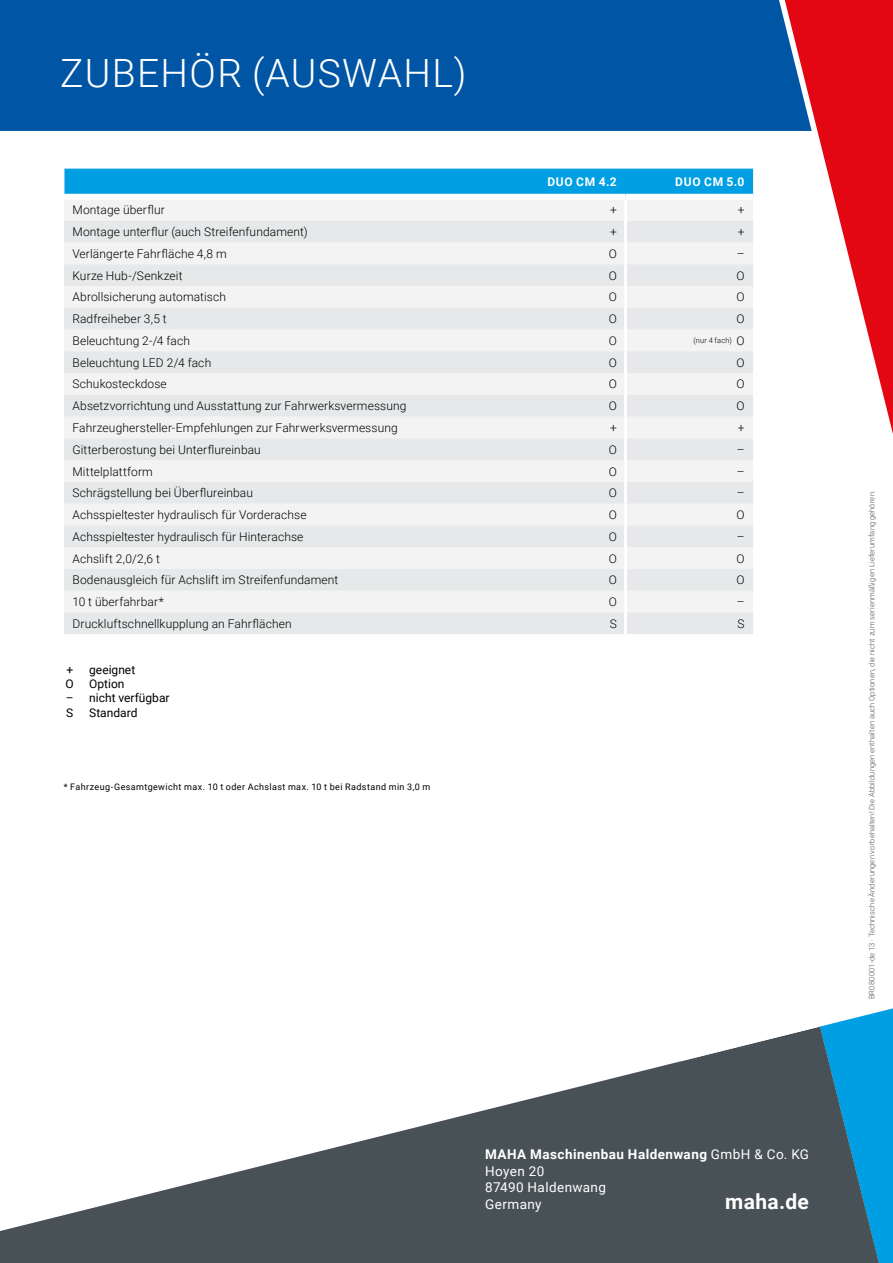
<style>
.page{position:relative;width:893px;height:1263px;background:#fff}
.page>*{position:absolute;margin:0;border:0;box-sizing:border-box;transform-origin:0 0}
.t1{font:300 39px "Roboto";letter-spacing:.035em;color:#fff}
.t2{font:700 21px "Roboto";letter-spacing:.02em;color:#fff}
.t3{font:13.5px/16.5px "Roboto";letter-spacing:.03em;color:#fff}
.t4{font:300 12px "Roboto";letter-spacing:.01em;color:#000}
.t5{font:12px/14.4px "Roboto";color:#000}
.t6{font:700 12px "Roboto";letter-spacing:.06em;color:#fff}
.t7{font:9px "Roboto";letter-spacing:.045em;color:#000}
.t8{font:300 7.5px "Roboto";letter-spacing:.02em;color:#485156}
.t9{font:300 7.5px "Roboto";letter-spacing:.02em;color:#000}
.s1{font-size:12px}
.s2{font-weight:700}
</style>
<div class="page">
<svg style="left:812px;top:0;width:81px;height:434px;fill:#e30613"></svg>
<svg style="left:0;top:1061px;width:685px;height:202px;fill:#485156"></svg>
<svg style="left:685px;top:1061px;width:208px;height:202px;background:#3a5f70"></svg>
<svg style="left:683px;top:1008px;width:210px;height:53px"></svg>
<div style="left:0;top:0;width:812px;height:131px;background:#0056a4"></div>
<div style="left:0;top:0;width:472px;height:76px;background:#0056a4"></div>
<div style="left:64px;top:200px;width:689px;height:21px;background:#f3f3f4"></div>
<svg style="left:64px;top:221px;width:689px;height:413px;fill:#e6e8e9"></svg>
<div style="left:64px;top:169px;width:689px;height:25px;background:#009fe3"></div>
<hr style="left:624px;top:612px;width:3px;height:22px;background:#fff">
<hr style="left:624px;top:591px;width:3px;height:21px;background:#fff">
<hr style="left:624px;top:569px;width:3px;height:22px;background:#fff">
<hr style="left:624px;top:547px;width:3px;height:22px;background:#fff">
<hr style="left:624px;top:525px;width:3px;height:22px;background:#fff">
<hr style="left:624px;top:504px;width:3px;height:21px;background:#fff">
<hr style="left:624px;top:482px;width:3px;height:22px;background:#fff">
<hr style="left:624px;top:460px;width:3px;height:22px;background:#fff">
<hr style="left:624px;top:438px;width:3px;height:22px;background:#fff">
<hr style="left:624px;top:417px;width:3px;height:21px;background:#fff">
<hr style="left:624px;top:395px;width:3px;height:22px;background:#fff">
<hr style="left:624px;top:373px;width:3px;height:22px;background:#fff">
<hr style="left:624px;top:351px;width:3px;height:22px;background:#fff">
<hr style="left:624px;top:330px;width:3px;height:21px;background:#fff">
<hr style="left:624px;top:308px;width:3px;height:22px;background:#fff">
<hr style="left:624px;top:286px;width:3px;height:22px;background:#fff">
<hr style="left:624px;top:264px;width:3px;height:22px;background:#fff">
<hr style="left:624px;top:243px;width:3px;height:21px;background:#fff">
<hr style="left:624px;top:221px;width:3px;height:22px;background:#fff">
<hr style="left:624px;top:200px;width:3px;height:21px;background:#fff">
<h1 class="t1" style="left:60px;top:45px;width:408px">ZUBEHÖR (AUSWAHL)</h1>
<p class="t6" style="left:547px;top:173px;width:71px">DUO CM 4.2</p>
<p class="t6" style="left:675px;top:173px;width:71px">DUO CM 5.0</p>
<p class="t4" style="left:72px;top:202px;width:94px">Montage überflur</p>
<p class="t4" style="left:610px;top:202px;width:8px">+</p>
<p class="t4" style="left:738px;top:202px;width:8px">+</p>
<p class="t4" style="left:72px;top:223px;width:237px">Montage unterflur (auch Streifenfundament)</p>
<p class="t4" style="left:610px;top:223px;width:8px">+</p>
<p class="t4" style="left:738px;top:223px;width:8px">+</p>
<p class="t4" style="left:72px;top:245px;width:156px">Verlängerte Fahrfläche 4,8 m</p>
<p class="t4" style="left:609px;top:245px;width:10px">O</p>
<p class="t4" style="left:737px;top:245px;width:9px">–</p>
<p class="t4" style="left:72px;top:267px;width:112px">Kurze Hub-/Senkzeit</p>
<p class="t4" style="left:609px;top:267px;width:10px">O</p>
<p class="t4" style="left:736px;top:267px;width:10px">O</p>
<p class="t4" style="left:72px;top:289px;width:155px">Abrollsicherung automatisch</p>
<p class="t4" style="left:609px;top:289px;width:10px">O</p>
<p class="t4" style="left:736px;top:289px;width:10px">O</p>
<p class="t4" style="left:72px;top:310px;width:96px">Radfreiheber 3,5 t</p>
<p class="t4" style="left:609px;top:310px;width:10px">O</p>
<p class="t4" style="left:736px;top:310px;width:10px">O</p>
<p class="t4" style="left:72px;top:332px;width:119px">Beleuchtung 2-/4 fach</p>
<p class="t4" style="left:609px;top:332px;width:10px">O</p>
<p class="t9" style="left:693px;top:335px;width:53px">(nur 4 fach) <span class="s1">O</span></p>
<p class="t4" style="left:72px;top:354px;width:140px">Beleuchtung LED 2/4 fach</p>
<p class="t4" style="left:609px;top:354px;width:10px">O</p>
<p class="t4" style="left:736px;top:354px;width:10px">O</p>
<p class="t4" style="left:72px;top:376px;width:96px">Schukosteckdose</p>
<p class="t4" style="left:609px;top:376px;width:10px">O</p>
<p class="t4" style="left:736px;top:376px;width:10px">O</p>
<p class="t4" style="left:72px;top:398px;width:336px">Absetzvorrichtung und Ausstattung zur Fahrwerksvermessung</p>
<p class="t4" style="left:609px;top:398px;width:10px">O</p>
<p class="t4" style="left:736px;top:398px;width:10px">O</p>
<p class="t4" style="left:72px;top:419px;width:327px">Fahrzeughersteller-Empfehlungen zur Fahrwerksvermessung</p>
<p class="t4" style="left:610px;top:419px;width:8px">+</p>
<p class="t4" style="left:738px;top:419px;width:8px">+</p>
<p class="t4" style="left:72px;top:441px;width:190px">Gitterberostung bei Unterflureinbau</p>
<p class="t4" style="left:609px;top:441px;width:10px">O</p>
<p class="t4" style="left:737px;top:441px;width:9px">–</p>
<p class="t4" style="left:72px;top:463px;width:82px">Mittelplattform</p>
<p class="t4" style="left:609px;top:463px;width:10px">O</p>
<p class="t4" style="left:737px;top:463px;width:9px">–</p>
<p class="t4" style="left:72px;top:485px;width:182px">Schrägstellung bei Überflureinbau</p>
<p class="t4" style="left:609px;top:485px;width:10px">O</p>
<p class="t4" style="left:737px;top:485px;width:9px">–</p>
<p class="t4" style="left:72px;top:506px;width:236px">Achsspieltester hydraulisch für Vorderachse</p>
<p class="t4" style="left:609px;top:506px;width:10px">O</p>
<p class="t4" style="left:736px;top:506px;width:10px">O</p>
<p class="t4" style="left:72px;top:528px;width:232px">Achsspieltester hydraulisch für Hinterachse</p>
<p class="t4" style="left:609px;top:528px;width:10px">O</p>
<p class="t4" style="left:737px;top:528px;width:9px">–</p>
<p class="t4" style="left:72px;top:550px;width:89px">Achslift 2,0/2,6 t</p>
<p class="t4" style="left:609px;top:550px;width:10px">O</p>
<p class="t4" style="left:736px;top:550px;width:10px">O</p>
<p class="t4" style="left:72px;top:572px;width:268px">Bodenausgleich für Achslift im Streifenfundament</p>
<p class="t4" style="left:609px;top:572px;width:10px">O</p>
<p class="t4" style="left:736px;top:572px;width:10px">O</p>
<p class="t4" style="left:72px;top:593px;width:93px">10 t überfahrbar*</p>
<p class="t4" style="left:609px;top:593px;width:10px">O</p>
<p class="t4" style="left:737px;top:593px;width:9px">–</p>
<p class="t4" style="left:72px;top:615px;width:221px">Druckluftschnellkupplung an Fahrflächen</p>
<p class="t4" style="left:610px;top:615px;width:9px">S</p>
<p class="t4" style="left:737px;top:615px;width:9px">S</p>
<p class="t5" style="left:66px;top:662px;width:8px">+</p>
<p class="t5" style="left:89px;top:662px;width:48px">geeignet</p>
<p class="t5" style="left:66px;top:676px;width:10px">O</p>
<p class="t5" style="left:89px;top:676px;width:37px">Option</p>
<p class="t5" style="left:66px;top:690px;width:105px">– nicht verfügbar<br>S</p>
<p class="t5" style="left:89px;top:705px;width:50px">Standard</p>
<p class="t7" style="left:64px;top:781px;width:368px">* Fahrzeug-Gesamtgewicht max. 10 t oder Achslast max. 10 t bei Radstand min 3,0 m</p>
<p class="t8" style="left:867px;top:999px;width:510px;rotate:-90deg">BR080001-de 13 · Technische Änderungen vorbehalten! Die Abbildungen enthalten auch Optionen, die nicht zum serienmäßigen Lieferumfang gehören.</p>
<p class="t3" style="left:485px;top:1146px;width:325px"><span class="s2">MAHA Maschinenbau Haldenwang</span> GmbH &amp; Co. KG<br>Hoyen 20<br>87490 Haldenwang<br>Germany</p>
<h2 class="t2" style="left:725px;top:1187px;width:85px">maha.de</h2>
</div>
